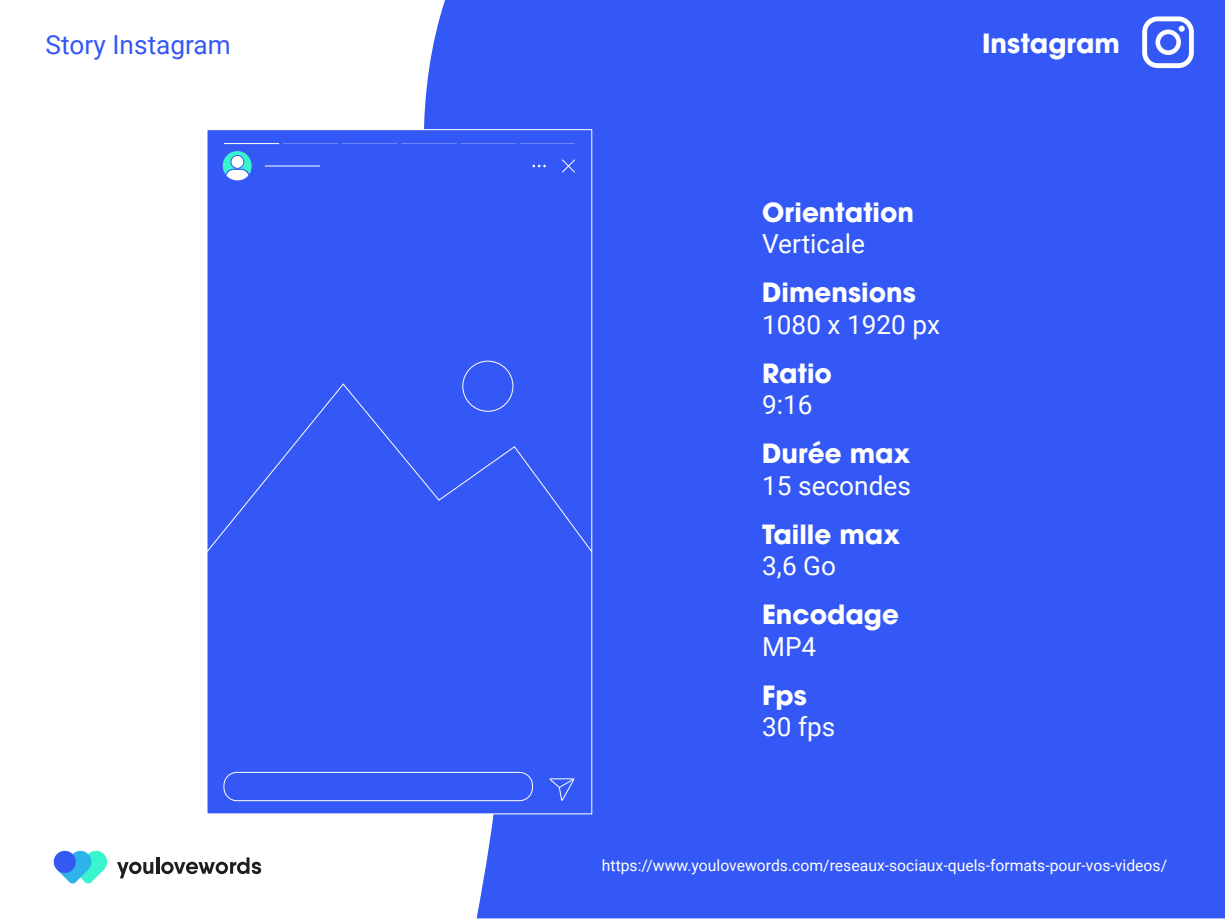
<style>
.page{position:relative;width:1225px;height:919px;background:#fff}
.page>*{position:absolute;margin:0;border:0;box-sizing:border-box;transform-origin:0 0}
.t1{font:700 26.25px "Avant Garde LT";color:#fff}
.t2{font:26.25px "Roboto";color:#fff}
.t3{font:26.25px "Roboto";color:#3458f6}
.t4{font:15.75px "Roboto";color:#fff}
</style>
<div class="page">
<div style="left:424px;top:0;width:801px;height:918px;background:#3458f6"></div>
<svg style="left:57px;top:870px;width:47px;height:14px"></svg>
<div style="left:85px;top:851px;width:22px;height:22px;background:#38f5ce;border-radius:50%"></div>
<div style="left:69px;top:851px;width:22px;height:22px;background:#2eb2ea;border-radius:50%"></div>
<div style="left:54px;top:851px;width:22px;height:22px;background:#3459f2;border-radius:50%"></div>
<svg style="left:117px;top:861px;width:36px;height:17px"></svg>
<hr style="left:156px;top:857px;width:3px;height:17px;background:#1e1e1e">
<svg style="left:161px;top:857px;width:100px;height:17px"></svg>
<svg style="left:1142px;top:16px;width:52px;height:52px"></svg>
<div style="left:207px;top:129px;width:385px;height:685px;background:#3458f6;border:1px solid #fff"></div>
<svg style="left:207px;top:383px;width:386px;height:170px"></svg>
<div style="left:462px;top:361px;width:51px;height:51px;border:1px solid #fff;border-radius:50%"></div>
<hr style="left:265px;top:166px;width:55px;height:1px;background:#fff">
<hr style="left:224px;top:143px;width:55px;height:1px;background:#fff">
<hr style="left:283px;top:143px;width:55px;height:1px;background:#fff">
<hr style="left:342px;top:143px;width:55px;height:1px;background:#fff">
<hr style="left:401px;top:143px;width:56px;height:1px;background:#fff">
<hr style="left:461px;top:143px;width:55px;height:1px;background:#fff">
<hr style="left:520px;top:143px;width:55px;height:1px;background:#fff">
<svg style="left:562px;top:159px;width:13px;height:14px"></svg>
<svg style="left:532px;top:165px;width:14px;height:2px"></svg>
<div style="left:224px;top:772px;width:309px;height:29px;border:1px solid #fff;border-radius:13px"></div>
<svg style="left:549px;top:778px;width:26px;height:23px"></svg>
<svg style="left:222px;top:151px;width:30px;height:30px"></svg>
<div style="left:231px;top:155px;width:13px;height:13px;background:#fff;border-radius:50%"></div>
<div style="left:231px;top:155px;width:13px;height:14px;border:1px solid #3458f6;border-radius:50%"></div>
<h1 class="t3" style="left:46px;top:26px;width:187px">Story Instagram</h1>
<h1 class="t1" style="left:982px;top:27px;width:139px">Instagram</h1>
<h1 class="t1" style="left:762px;top:195px;width:154px">Orientation</h1>
<h1 class="t2" style="left:762px;top:225px;width:104px">Verticale</h1>
<h1 class="t1" style="left:762px;top:275px;width:155px">Dimensions</h1>
<h1 class="t2" style="left:762px;top:306px;width:179px">1080 x 1920 px</h1>
<h1 class="t1" style="left:762px;top:356px;width:71px">Ratio</h1>
<h1 class="t2" style="left:762px;top:386px;width:52px">9:16</h1>
<h1 class="t1" style="left:762px;top:436px;width:150px">Durée max</h1>
<h1 class="t2" style="left:762px;top:467px;width:150px">15 secondes</h1>
<h1 class="t1" style="left:762px;top:517px;width:139px">Taille max</h1>
<h1 class="t2" style="left:762px;top:547px;width:75px">3,6 Go</h1>
<h1 class="t1" style="left:762px;top:597px;width:138px">Encodage</h1>
<h1 class="t2" style="left:762px;top:628px;width:56px">MP4</h1>
<h1 class="t1" style="left:762px;top:678px;width:46px">Fps</h1>
<h1 class="t2" style="left:762px;top:708px;width:75px">30 fps</h1>
<p class="t4" style="left:602px;top:854px;width:567px">https://www.youlovewords.com/reseaux-sociaux-quels-formats-pour-vos-videos/</p>
</div>
